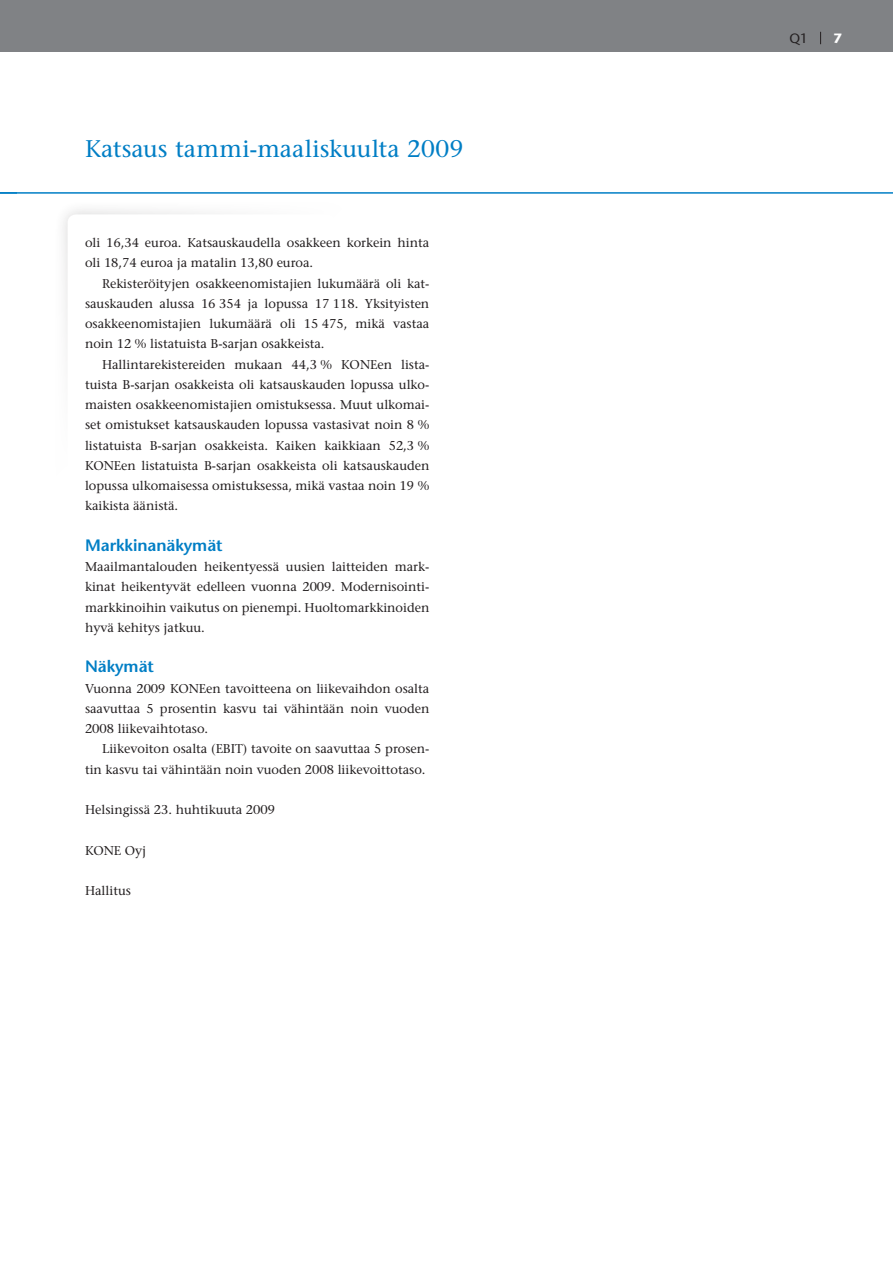
<style>
.page{position:relative;width:893px;height:1263px;background:#fff}
.page>*{position:absolute;margin:0;border:0;box-sizing:border-box;transform-origin:0 0}
.H_1_header_small{font:500 24px "Stone Serif Std";letter-spacing:.005em;color:#007ec5}
.H_2_sub_header{font:600 16.5px "Stone Sans Std";letter-spacing:-.005em;color:#007ec5}
.t1{font:500 13.5px "Stone Sans Std";color:#231f20}
.Page_Number{font:700 13.5px "Stone Sans Std";color:#fff}
.P_1_base_indent{font:500 12.75px/20.2px "Stone Serif Std";letter-spacing:-.005em;color:#231f20;text-align:justify}
.P_1_base{font:500 12.75px/20.2px "Stone Serif Std";letter-spacing:-.005em;color:#231f20;text-align:justify}
</style>
<div class="page">
<div style="left:0;top:0;width:893px;height:51px;background:#808285"></div>
<hr style="left:0;top:192px;width:893px;height:2px;background:#007ec5">
<svg style="left:820px;top:32px;width:1px;height:12px"></svg>
<p class="H_1_header_small" style="left:85px;top:134px;width:380px">Katsaus tammi-maaliskuulta 2009</p>
<p class="P_1_base" style="left:85px;top:233px;width:346px">oli 16,34 euroa. Katsauskaudella osakkeen korkein hinta oli 18,74 euroa ja matalin 13,80 euroa.</p>
<p class="P_1_base_indent" style="left:85px;top:273px;width:346px;text-indent:17px">Rekisteröityjen osakkeenomistajien lukumäärä oli kat&shy;sauskauden alussa 16 354 ja lopussa 17 118. Yksityisten osakkeenomistajien lukumäärä oli 15 475, mikä vastaa noin 12 % listatuista B-sarjan osakkeista.</p>
<p class="P_1_base_indent" style="left:85px;top:354px;width:346px;text-indent:17px">Hallintarekistereiden mukaan 44,3 % KONEen lista&shy;tuista B-sarjan osakkeista oli katsauskauden lopussa ulko&shy;maisten osakkeenomistajien omistuksessa. Muut ulkomai&shy;set omistukset katsauskauden lopussa vastasivat noin 8 % listatuista B-sarjan osakkeista. Kaiken kaikkiaan 52,3 % KONEen listatuista B-sarjan osakkeista oli katsauskauden lopussa ulkomaisessa omistuksessa, mikä vastaa noin 19 % kaikista äänistä.</p>
<p class="H_2_sub_header" style="left:85px;top:535px;width:139px">Markkinanäkymät</p>
<p class="P_1_base" style="left:85px;top:557px;width:346px">Maailmantalouden heikentyessä uusien laitteiden mark&shy;kinat heikentyvät edelleen vuonna 2009. Modernisointi&shy;markkinoihin vaikutus on pienempi. Huoltomarkkinoiden hyvä kehitys jatkuu.</p>
<p class="H_2_sub_header" style="left:85px;top:657px;width:70px">Näkymät</p>
<p class="P_1_base" style="left:85px;top:678px;width:346px">Vuonna 2009 KONEen tavoitteena on liikevaihdon osalta saavuttaa 5 prosentin kasvu tai vähintään noin vuoden 2008 liikevaihtotaso.</p>
<p class="P_1_base_indent" style="left:85px;top:739px;width:346px;text-indent:17px">Liikevoiton osalta (EBIT) tavoite on saavuttaa 5 prosen&shy;tin kasvu tai vähintään noin vuoden 2008 liikevoittotaso.</p>
<p class="P_1_base" style="left:85px;top:800px;width:192px">Helsingissä 23. huhtikuuta 2009</p>
<p class="P_1_base" style="left:85px;top:840px;width:63px">KONE Oyj</p>
<p class="P_1_base" style="left:85px;top:881px;width:47px">Hallitus</p>
<p class="t1" style="left:789px;top:30px;width:20px">Q1</p>
<p class="Page_Number" style="left:833px;top:30px;width:10px">7</p>
</div>
